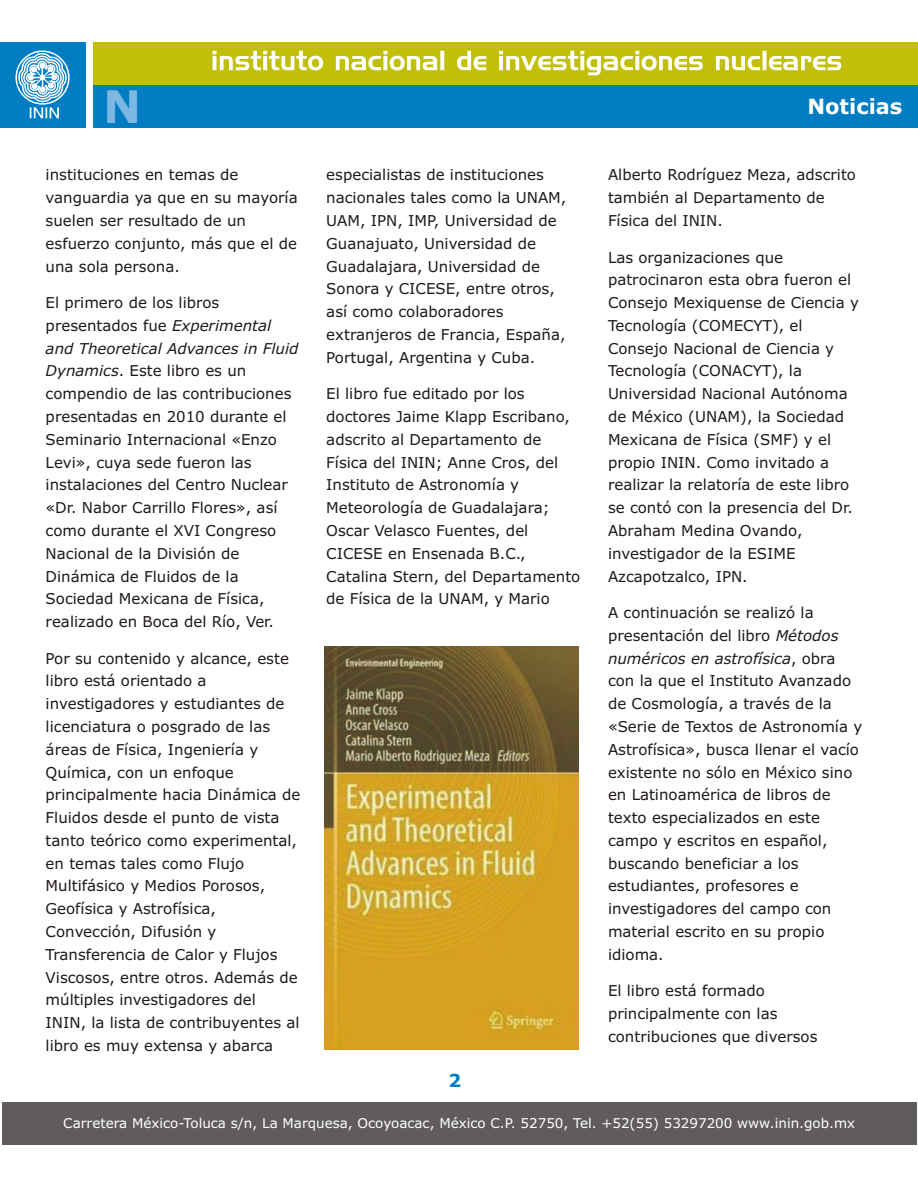
<style>
.page{position:relative;width:918px;height:1188px;background:#fff}
.page>*{position:absolute;margin:0;border:0;box-sizing:border-box;transform-origin:0 0}
.t1{font:700 45px "Verdana";color:#7db8e3}
.t2{font:700 21px "Verdana";color:#fff}
.t3{font:700 18px "Verdana";color:#007dc2}
.t4{font:15px/22.8px "Verdana";color:#1f1a17}
.t5{font:13.5px "Verdana";color:#fff}
.s1{font-style:italic}
</style>
<div class="page">
<div style="left:93px;top:42px;width:825px;height:43px;background:#c2bf0a"></div>
<div style="left:93px;top:85px;width:825px;height:42px;background:#007dc2"></div>
<div style="left:0;top:42px;width:85px;height:85px;background:#007dc2"></div>
<div style="left:15px;top:50px;width:55px;height:55px;border:2px solid #fff;border-radius:50%"></div>
<svg style="left:17px;top:52px;width:51px;height:66px"></svg>
<svg style="left:213px;top:51px;width:628px;height:24px"></svg>
<div style="left:2px;top:1102px;width:914px;height:43px;background:#615c5c"></div>
<img style="left:325px;top:647px;width:254px;height:403px">
<h1 class="t1" style="left:103px;top:88px;width:40px">N</h1>
<h2 class="t2" style="left:807px;top:98px;width:96px">Noticias</h2>
<p class="t4" style="left:46px;top:165px;width:254px">instituciones en temas de vanguardia ya que en su mayoría suelen ser resultado de un esfuerzo conjunto, más que el de una sola persona.</p>
<p class="t4" style="left:46px;top:293px;width:254px">El primero de los libros presentados fue <span class="s1">Experimental and Theoretical Advances in Fluid<br>Dynamics</span>. Este libro es un compendio de las contribuciones presentadas en 2010 durante el<br>Seminario Internacional «Enzo<br>Levi», cuya sede fueron las instalaciones del Centro Nuclear «Dr. Nabor Carrillo Flores», así como durante el XVI Congreso<br>Nacional de la División de<br>Dinámica de Fluidos de la<br>Sociedad Mexicana de Física, realizado en Boca del Río, Ver.</p>
<p class="t4" style="left:46px;top:648px;width:256px">Por su contenido y alcance, este libro está orientado a investigadores y estudiantes de licenciatura o posgrado de las áreas de Física, Ingeniería y<br>Química, con un enfoque principalmente hacia Dinámica de<br>Fluidos desde el punto de vista tanto teórico como experimental, en temas tales como Flujo<br>Multifásico y Medios Porosos,<br>Geofísica y Astrofísica,<br>Convección, Difusión y<br>Transferencia de Calor y Flujos<br>Viscosos, entre otros. Además de múltiples investigadores del<br>ININ, la lista de contribuyentes al libro es muy extensa y abarca</p>
<p class="t4" style="left:326px;top:165px;width:242px">especialistas de instituciones nacionales tales como la UNAM,<br>UAM, IPN, IMP, Universidad de<br>Guanajuato, Universidad de<br>Guadalajara, Universidad de<br>Sonora y CICESE, entre otros, así como colaboradores extranjeros de Francia, España,<br>Portugal, Argentina y Cuba.</p>
<p class="t4" style="left:326px;top:384px;width:256px">El libro fue editado por los doctores Jaime Klapp Escribano, adscrito al Departamento de<br>Física del ININ; Anne Cros, del<br>Instituto de Astronomía y<br>Meteorología de Guadalajara;<br>Oscar Velasco Fuentes, del<br>CICESE en Ensenada B.C.,<br>Catalina Stern, del Departamento de Física de la UNAM, y Mario</p>
<p class="t3" style="left:449px;top:1073px;width:14px">2</p>
<p class="t4" style="left:608px;top:165px;width:250px">Alberto Rodríguez Meza, adscrito también al Departamento de<br>Física del ININ.</p>
<p class="t4" style="left:608px;top:247px;width:252px">Las organizaciones que patrocinaron esta obra fueron el<br>Consejo Mexiquense de Ciencia y<br>Tecnología (COMECYT), el<br>Consejo Nacional de Ciencia y<br>Tecnología (CONACYT), la<br>Universidad Nacional Autónoma de México (UNAM), la Sociedad<br>Mexicana de Física (SMF) y el propio ININ. Como invitado a realizar la relatoría de este libro se contó con la presencia del Dr.<br>Abraham Medina Ovando, investigador de la ESIME<br>Azcapotzalco, IPN.</p>
<p class="t4" style="left:608px;top:602px;width:256px">A continuación se realizó la presentación del libro <span class="s1">Métodos numéricos en astrofísica</span>, obra con la que el Instituto Avanzado de Cosmología, a través de la «Serie de Textos de Astronomía y<br>Astrofísica», busca llenar el vacío existente no sólo en México sino en Latinoamérica de libros de texto especializados en este campo y escritos en español, buscando beneficiar a los estudiantes, profesores e investigadores del campo con material escrito en su propio idioma.</p>
<p class="t4" style="left:608px;top:981px;width:211px">El libro está formado principalmente con las contribuciones que diversos</p>
<p class="t5" style="left:63px;top:1117px;width:793px">Carretera México-Toluca s/n, La Marquesa, Ocoyoacac, México C.P. 52750, Tel. +52(55) 53297200 www.inin.gob.mx</p>
</div>
